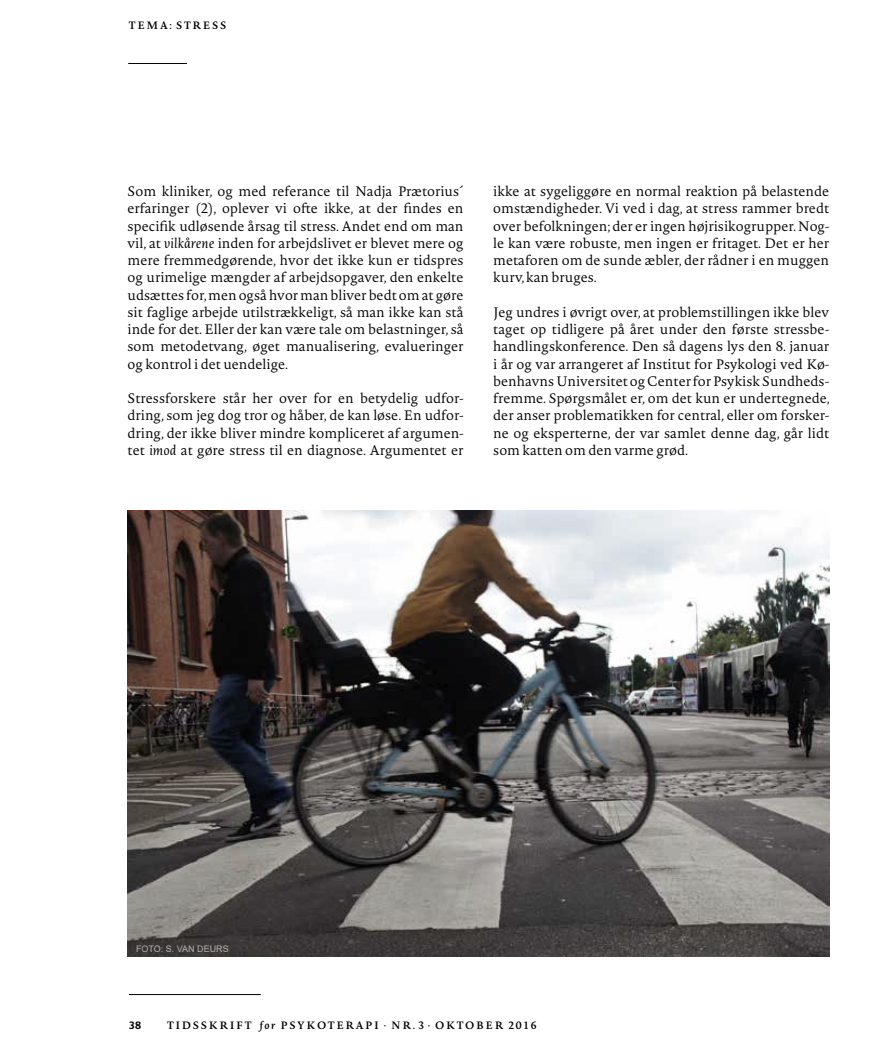
<style>
.page{position:relative;width:893px;height:1063px;background:#fff}
.page>*{position:absolute;margin:0;border:0;box-sizing:border-box;transform-origin:0 0}
.t1{font:300 13.5px/17.2px "Novel Pro";color:#000;text-align:justify}
.t2{font:600 10.5px "Novel Pro";letter-spacing:.15em;color:#000}
.t3{font:700 10.5px "Novel Sans Pro";color:#000}
.t4{font:9px "Arial";color:#b1b3b4}
.s1{font-style:italic}
</style>
<div class="page">
<hr style="left:128px;top:63px;width:59px;height:1px;background:#000">
<hr style="left:129px;top:994px;width:132px;height:1px;background:#000">
<svg style="left:128px;top:511px;width:701px;height:446px;background:#6e6a69"></svg>
<p class="t2" style="left:129px;top:18px;width:99px">TEMA: STRESS</p>
<p class="t1" style="left:128px;top:182px;width:337px">Som kliniker, og med referance til Nadja Prætorius´ erfaringer (2), oplever vi ofte ikke, at der findes en specifik udløsende årsag til stress. Andet end om man vil, at <span class="s1">vilkårene</span> inden for arbejdslivet er blevet mere og mere fremmedgørende, hvor det ikke kun er tidspres og urimelige mængder af arbejdsopgaver, den enkelte udsættes for, men også hvor man bliver bedt om at gøre sit faglige arbejde utilstrækkeligt, så man ikke kan stå inde for det. Eller der kan være tale om belastninger, så som metodetvang, øget manualisering, evalueringer og kontrol i det uendelige.</p>
<p class="t1" style="left:128px;top:389px;width:337px">Stressforskere står her over for en betydelig udfor&shy;dring, som jeg dog tror og håber, de kan løse. En udfor&shy;dring, der ikke bliver mindre kompliceret af argumen&shy;tet <span class="s1">imod</span> at gøre stress til en diagnose. Argumentet er</p>
<p class="t1" style="left:493px;top:182px;width:337px">ikke at sygeliggøre en normal reaktion på belastende omstændigheder. Vi ved i dag, at stress rammer bredt over befolkningen; der er ingen højrisikogrupper. Nog&shy;le kan være robuste, men ingen er fritaget. Det er her metaforen om de sunde æbler, der rådner i en muggen kurv, kan bruges.</p>
<p class="t1" style="left:493px;top:303px;width:338px">Jeg undres i øvrigt over, at problemstillingen ikke blev taget op tidligere på året under den første stressbe&shy;handlingskonference. Den så dagens lys den 8. januar i år og var arrangeret af Institut for Psykologi ved Kø&shy;benhavns Universitet og Center for Psykisk Sundheds&shy;fremme. Spørgsmålet er, om det kun er undertegnede, der anser problematikken for central, eller om forsker&shy;ne og eksperterne, der var samlet denne dag, går lidt som katten om den varme grød.</p>
<p class="t4" style="left:136px;top:942px;width:94px">FOTO: S. VAN DEURS</p>
<p class="t3" style="left:129px;top:1018px;width:14px">38</p>
<p class="t2" style="left:167px;top:1018px;width:371px">TIDSSKRIFT <span class="s1">for</span> PSYKOTERAPI · NR. 3 · OKTOBER 2016</p>
</div>
